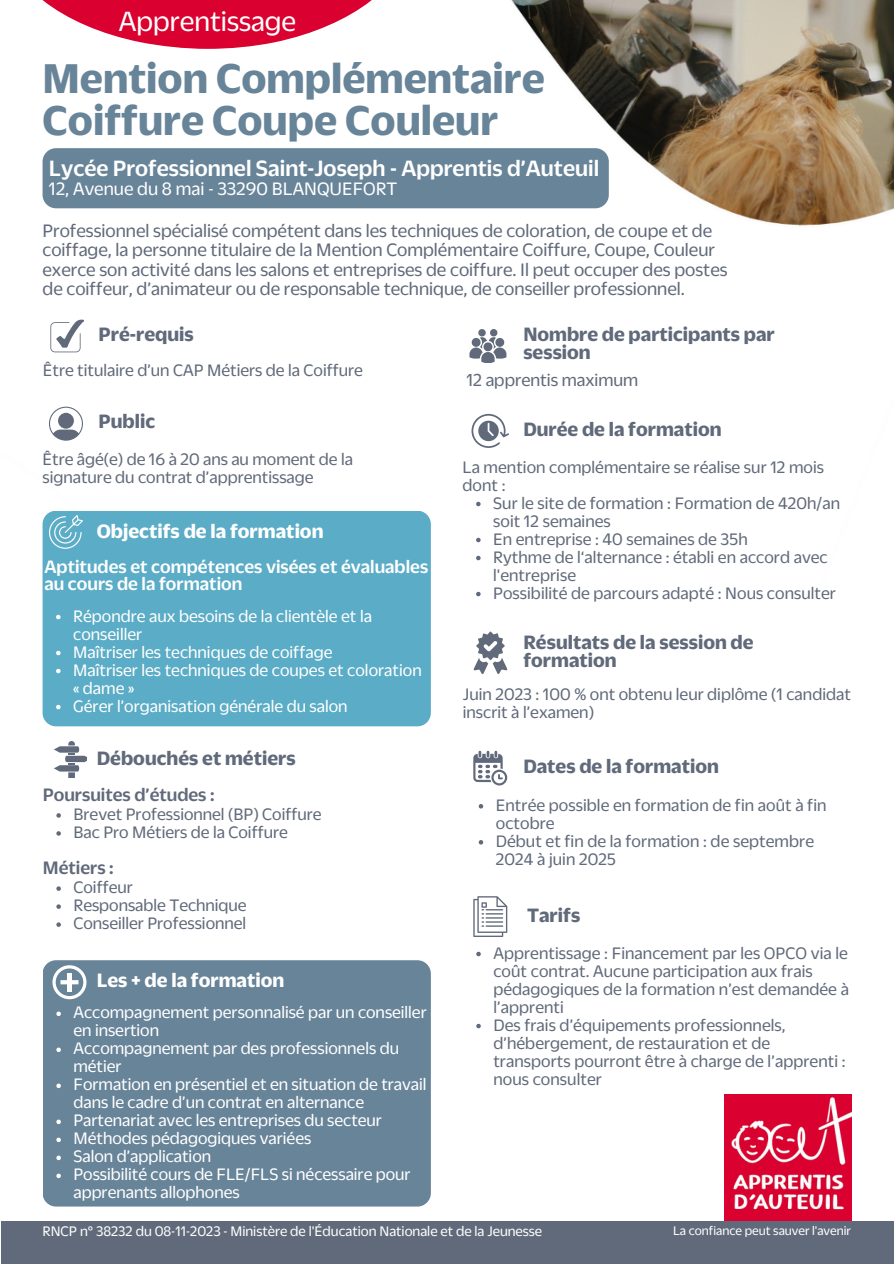
<style>
.page{position:relative;width:894px;height:1264px;background:#fff}
.page>*{position:absolute;margin:0;border:0;box-sizing:border-box;transform-origin:0 0}
.t1{font:700 45px/41.7px "Duplicate Sans";color:#688499}
.t2{font:30px "Duplicate Sans";color:#fff}
.t3{font:500 24px "Duplicate Sans";color:#fff}
.t4{font:700 21px/18px "Duplicate Sans";color:#616a7a}
.t5{font:700 21px "Duplicate Sans";color:#fff}
.t6{font:19.5px/19.2px "Duplicate Sans";color:#616a7a}
.t7{font:500 19.5px/16.8px "Duplicate Sans";color:#fff}
.t8{font:19.5px "Duplicate Sans";color:#fff}
.t9{font:500 19.5px "Duplicate Sans";color:#616a7a}
.t10{font:18.75px "Duplicate Sans";color:#616a7a}
.t11{font:18px/18px "Duplicate Sans";letter-spacing:.005em;color:#616a7a}
.t12{font:18px/18px "Duplicate Sans";color:#fff}
.t13{font:15px "Duplicate Sans";color:#fff}
.t14{font:13.5px "Duplicate Sans";color:#fff}
</style>
<div class="page">
<img style="left:42px;top:0;width:851px;height:597px">
<div style="left:43px;top:148px;width:565px;height:60px;background:#688499;border-radius:13px"></div>
<div style="left:43px;top:510px;width:388px;height:216px;background:#5bacc6;border-radius:13px"></div>
<svg style="left:42px;top:0;width:367px;height:49px;fill:#da002f"></svg>
<div style="left:1px;top:1220px;width:892px;height:43px;background:#616a7a"></div>
<img style="left:724px;top:1094px;width:126px;height:126px">
<div style="left:43px;top:960px;width:387px;height:246px;background:#688499;border-radius:14px"></div>
<svg style="left:50px;top:319px;width:34px;height:33px"></svg>
<svg style="left:49px;top:406px;width:34px;height:34px"></svg>
<svg style="left:49px;top:515px;width:34px;height:33px"></svg>
<svg style="left:54px;top:741px;width:32px;height:36px"></svg>
<svg style="left:52px;top:965px;width:34px;height:34px"></svg>
<div style="left:67px;top:973px;width:5px;height:18px;background:#fff"></div>
<svg style="left:60px;top:980px;width:18px;height:4px"></svg>
<svg style="left:469px;top:329px;width:37px;height:34px"></svg>
<svg style="left:471px;top:414px;width:37px;height:33px"></svg>
<svg style="left:473px;top:631px;width:34px;height:43px"></svg>
<svg style="left:473px;top:750px;width:34px;height:35px"></svg>
<svg style="left:473px;top:896px;width:34px;height:40px"></svg>
<svg style="left:476px;top:951px;width:4px;height:5px"></svg>
<svg style="left:476px;top:1023px;width:4px;height:5px"></svg>
<svg style="left:56px;top:813px;width:5px;height:4px"></svg>
<svg style="left:56px;top:831px;width:5px;height:4px"></svg>
<svg style="left:56px;top:886px;width:5px;height:4px"></svg>
<svg style="left:56px;top:904px;width:5px;height:4px"></svg>
<svg style="left:56px;top:922px;width:5px;height:4px"></svg>
<svg style="left:56px;top:1011px;width:5px;height:5px"></svg>
<svg style="left:56px;top:1047px;width:5px;height:5px"></svg>
<svg style="left:56px;top:1083px;width:5px;height:5px"></svg>
<svg style="left:56px;top:1119px;width:5px;height:5px"></svg>
<svg style="left:56px;top:1137px;width:5px;height:5px"></svg>
<svg style="left:56px;top:1155px;width:5px;height:5px"></svg>
<svg style="left:56px;top:1173px;width:5px;height:5px"></svg>
<svg style="left:476px;top:502px;width:4px;height:4px"></svg>
<svg style="left:476px;top:538px;width:4px;height:4px"></svg>
<svg style="left:476px;top:556px;width:4px;height:4px"></svg>
<svg style="left:476px;top:592px;width:4px;height:4px"></svg>
<svg style="left:478px;top:804px;width:5px;height:4px"></svg>
<svg style="left:478px;top:840px;width:5px;height:4px"></svg>
<svg style="left:56px;top:614px;width:5px;height:5px"></svg>
<svg style="left:56px;top:650px;width:5px;height:5px"></svg>
<svg style="left:56px;top:668px;width:5px;height:5px"></svg>
<svg style="left:56px;top:704px;width:5px;height:5px"></svg>
<h4 class="t2" style="left:119px;top:5px;width:179px">Apprentissage</h4>
<h6 class="t1" style="left:43px;top:57px;width:503px">Mention Complémentaire<br>Coiffure Coupe Couleur</h6>
<p class="t3" style="left:49px;top:155px;width:551px">Lycée Professionnel Saint-Joseph - Apprentis d’Auteuil</p>
<p class="t8" style="left:49px;top:179px;width:349px">12, Avenue du 8 mai - 33290 BLANQUEFORT</p>
<h4 class="t6" style="left:43px;top:221px;width:686px">Professionnel spécialisé compétent dans les techniques de coloration, de coupe et de coiffage, la personne titulaire de la Mention Complémentaire Coiffure, Coupe, Couleur exerce son activité dans les salons et entreprises de coiffure. Il peut occuper des postes de coiffeur, d’animateur ou de responsable technique, de conseiller professionnel.</h4>
<p class="t4" style="left:99px;top:325px;width:97px">Pré-requis</p>
<p class="t11" style="left:43px;top:360px;width:321px">Être titulaire d’un CAP Métiers de la Coiffure</p>
<p class="t4" style="left:99px;top:412px;width:58px">Public</p>
<h6 class="t11" style="left:43px;top:449px;width:312px">Être âgé(e) de 16 à 20 ans au moment de la signature du contrat d’apprentissage</h6>
<p class="t5" style="left:97px;top:519px;width:228px">Objectifs de la formation</p>
<h4 class="t7" style="left:44px;top:558px;width:385px">Aptitudes et compétences visées et évaluables au cours de la formation</h4>
<p class="t12" style="left:73px;top:606px;width:300px">Répondre aux besoins de la clientèle et la conseiller</p>
<p class="t12" style="left:73px;top:642px;width:261px">Maîtriser les techniques de coiffage</p>
<p class="t12" style="left:73px;top:660px;width:350px">Maîtriser les techniques de coupes et coloration « dame »</p>
<p class="t12" style="left:73px;top:696px;width:276px">Gérer l’organisation générale du salon</p>
<h4 class="t4" style="left:97px;top:748px;width:200px">Débouchés et métiers</h4>
<h6 class="t9" style="left:43px;top:784px;width:173px">Poursuites d’études :</h6>
<p class="t11" style="left:73px;top:804px;width:249px">Brevet Professionnel (BP) Coiffure</p>
<h4 class="t11" style="left:73px;top:822px;width:216px">Bac Pro Métiers de la Coiffure</h4>
<h4 class="t9" style="left:43px;top:857px;width:72px">Métiers :</h4>
<h6 class="t11" style="left:73px;top:877px;width:61px">Coiffeur</h6>
<p class="t11" style="left:73px;top:895px;width:175px">Responsable Technique</p>
<p class="t11" style="left:73px;top:913px;width:174px">Conseiller Professionnel</p>
<p class="t5" style="left:97px;top:968px;width:189px">Les + de la formation</p>
<p class="t12" style="left:73px;top:1002px;width:354px">Accompagnement personnalisé par un conseiller en insertion</p>
<p class="t12" style="left:73px;top:1038px;width:327px">Accompagnement par des professionnels du métier</p>
<p class="t12" style="left:73px;top:1074px;width:354px">Formation en présentiel et en situation de travail dans le cadre d’un contrat en alternance</p>
<h4 class="t12" style="left:73px;top:1110px;width:310px">Partenariat avec les entreprises du secteur</h4>
<p class="t12" style="left:73px;top:1128px;width:239px">Méthodes pédagogiques variées</p>
<p class="t12" style="left:73px;top:1146px;width:139px">Salon d’application</p>
<p class="t12" style="left:73px;top:1164px;width:338px">Possibilité cours de FLE/FLS si nécessaire pour apprenants allophones</p>
<p class="t4" style="left:523px;top:325px;width:253px">Nombre de participants par session</p>
<p class="t10" style="left:466px;top:370px;width:173px">12 apprentis maximum</p>
<p class="t4" style="left:523px;top:419px;width:200px">Durée de la formation</p>
<h4 class="t11" style="left:462px;top:457px;width:363px">La mention complémentaire se réalise sur 12 mois dont :</h4>
<p class="t11" style="left:493px;top:493px;width:348px">Sur le site de formation : Formation de 420h/an soit 12 semaines</p>
<h6 class="t11" style="left:493px;top:529px;width:256px">En entreprise : 40 semaines de 35h</h6>
<p class="t11" style="left:493px;top:547px;width:336px">Rythme de l‘alternance : établi en accord avec l'entreprise</p>
<h4 class="t11" style="left:493px;top:583px;width:344px">Possibilité de parcours adapté : Nous consulter</h4>
<p class="t4" style="left:523px;top:632px;width:232px">Résultats de la session de formation</p>
<p class="t11" style="left:462px;top:684px;width:389px">Juin 2023 : 100 % ont obtenu leur diplôme (1 candidat inscrit à l’examen)</p>
<p class="t4" style="left:523px;top:756px;width:197px">Dates de la formation</p>
<h4 class="t11" style="left:495px;top:795px;width:332px">Entrée possible en formation de fin août à fin octobre</h4>
<h4 class="t11" style="left:495px;top:831px;width:320px">Début et fin de la formation : de septembre<br>2024 à juin 2025</h4>
<h4 class="t4" style="left:527px;top:906px;width:55px">Tarifs</h4>
<p class="t11" style="left:493px;top:943px;width:357px">Apprentissage : Financement par les OPCO via le coût contrat. Aucune participation aux frais pédagogiques de la formation n’est demandée à l’apprenti</p>
<h4 class="t11" style="left:493px;top:1015px;width:353px">Des frais d’équipements professionnels, d’hébergement, de restauration et de transports pourront être à charge de l’apprenti : nous consulter</h4>
<p class="t13" style="left:43px;top:1223px;width:501px">RNCP n° 38232 du 08-11-2023 - Ministère de l'Éducation Nationale et de la Jeunesse</p>
<h5 class="t14" style="left:673px;top:1223px;width:179px">La confiance peut sauver l'avenir</h5>
</div>
